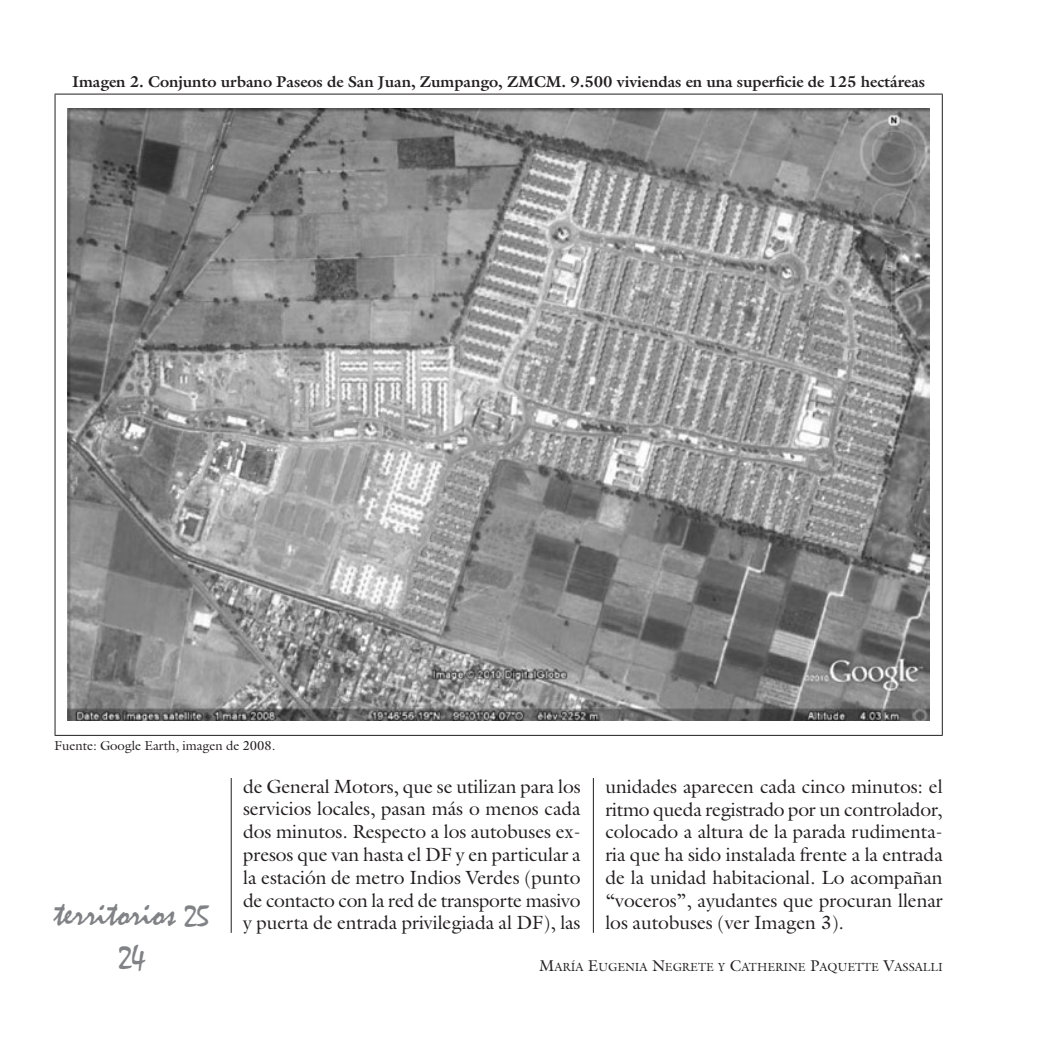
<style>
.page{position:relative;width:1042px;height:1042px;background:#fff}
.page>*{position:absolute;margin:0;border:0;box-sizing:border-box;transform-origin:0 0}
.t1{font:37.62px "Mistral";letter-spacing:-.01em;color:#808285}
.t2{font:33.25px "Mistral";color:#808285}
.t3{font:19.25px/22.8px "Galliard";letter-spacing:-.005em;color:#231f20;text-align:justify}
.t4{font:700 15.75px "Galliard";letter-spacing:-.005em;color:#231f20}
.t5{font:13.12px "Galliard";letter-spacing:-.005em;color:#231f20}
.t6{font:11.9px "Galliard";color:#231f20}
.s1{font-size:31.5px}
.s2{font-size:15.75px}
</style>
<div class="page">
<hr style="left:593px;top:74px;width:1px;height:859px;background:#231f20">
<hr style="left:231px;top:74px;width:1px;height:859px;background:#231f20">
<div style="left:55px;top:74px;width:888px;height:703px;background:#fff"></div>
<hr style="left:55px;top:94px;width:888px;height:1px;background:#231f20">
<hr style="left:55px;top:95px;width:1px;height:640px;background:#231f20">
<hr style="left:942px;top:95px;width:1px;height:640px;background:#231f20">
<hr style="left:55px;top:735px;width:888px;height:1px;background:#231f20">
<img style="left:67px;top:109px;width:863px;height:611px">
<p class="t4" style="left:72px;top:71px;width:854px">Imagen 2. Conjunto urbano Paseos de San Juan, Zumpango, ZMCM. 9.500 viviendas en una superficie de 125 hectáreas</p>
<p class="t5" style="left:55px;top:737px;width:222px">Fuente: Google Earth, imagen de 2008.</p>
<h1 class="t1" style="left:54px;top:892px;width:157px">territorios <span class="s1">25</span></h1>
<h2 class="t2" style="left:119px;top:938px;width:27px">24</h2>
<p class="t3" style="left:243px;top:774px;width:339px">de General Motors, que se utilizan para los servicios locales, pasan más o menos cada dos minutos. Respecto a los autobuses ex&shy;presos que van hasta el DF y en particular a la estación de metro Indios Verdes (punto de contacto con la red de transporte masivo y puerta de entrada privilegiada al DF), las</p>
<p class="t3" style="left:605px;top:774px;width:339px">unidades aparecen cada cinco minutos: el ritmo queda registrado por un controlador, colocado a altura de la parada rudimenta&shy;ria que ha sido instalada frente a la entrada de la unidad habitacional. Lo acompañan “voceros”, ayudantes que procuran llenar los autobuses (ver Imagen 3).</p>
<p class="t6" style="left:539px;top:959px;width:405px"><span class="s2">M</span>ARÍA <span class="s2">E</span>UGENIA <span class="s2">N</span>EGRETE Y <span class="s2">C</span>ATHERINE <span class="s2">P</span>AQUETTE <span class="s2">V</span>ASSALLI</p>
</div>
